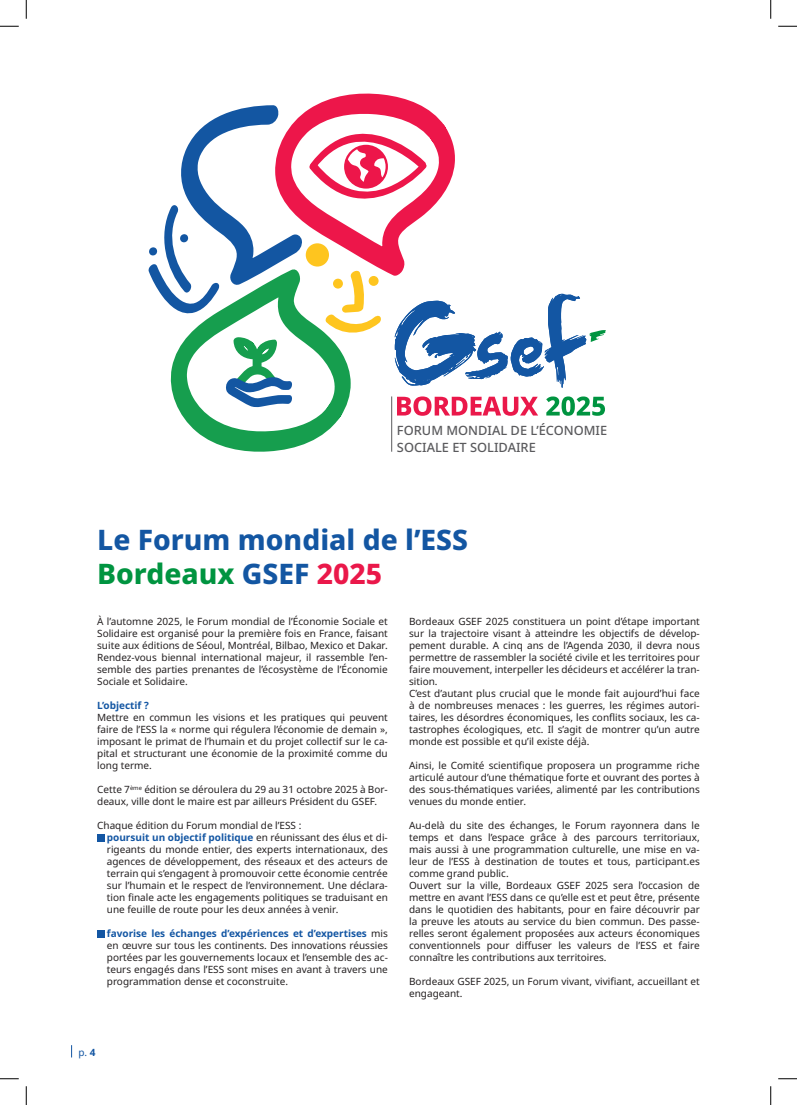
<style>
.page{position:relative;width:797px;height:1105px;background:#fff}
.page>*{position:absolute;margin:0;border:0;box-sizing:border-box;transform-origin:0 0}
.t1{font:800 28.25px/33.9px "Noto Sans";color:#1356a2}
.t2{font:500 12.75px/16.5px "Noto Sans";color:#5a5a5d}
.t3{font:10px/12px "Noto Sans";color:#231f20}
.t4{font:700 10px "Noto Sans";color:#1356a3}
.t5{font:10px "Noto Sans";color:#1356a3}
.s1{color:#009440}
.s2{color:#ea184a}
.s3{font-weight:700;color:#1356a3}
.s4{font-weight:700}
</style>
<div class="page">
<svg style="left:71px;top:1045px;width:1px;height:12px"></svg>
<div style="left:97px;top:834px;width:7px;height:7px;background:#1356a3"></div>
<div style="left:97px;top:930px;width:7px;height:7px;background:#1356a3"></div>
<svg style="left:148px;top:93px;width:458px;height:359px"></svg>
<svg style="left:0;top:25px;width:19px;height:2px"></svg>
<svg style="left:778px;top:25px;width:19px;height:2px"></svg>
<svg style="left:0;top:1078px;width:19px;height:1px"></svg>
<svg style="left:778px;top:1078px;width:19px;height:1px"></svg>
<svg style="left:25px;top:0;width:2px;height:19px"></svg>
<svg style="left:25px;top:1086px;width:2px;height:19px"></svg>
<svg style="left:770px;top:0;width:1px;height:19px"></svg>
<svg style="left:770px;top:1086px;width:1px;height:19px"></svg>
<p class="t2" style="left:397px;top:423px;width:212px">FORUM MONDIAL DE L’ÉCONOMIE<br>SOCIALE ET SOLIDAIRE</p>
<h1 class="t1" style="left:97px;top:523px;width:372px">Le Forum mondial de l’ESS<br><span class="s1">Bordeaux</span> GSEF <span class="s2">2025</span></h1>
<p class="t3" style="left:97px;top:616px;width:292px;text-align:justify">À l’automne 2025, le Forum mondial de l’Économie Sociale et Solidaire est organisé pour la première fois en France, faisant suite aux éditions de Séoul, Montréal, Bilbao, Mexico et Dakar.<br>Rendez-vous biennal international majeur, il rassemble l’en&shy;semble des parties prenantes de l’écosystème de l’Économie Sociale et Solidaire.</p>
<p class="t4" style="left:97px;top:699px;width:53px">L’objectif ?</p>
<p class="t3" style="left:97px;top:712px;width:292px;text-align:justify">Mettre en commun les visions et les pratiques qui peuvent faire de l’ESS la « norme qui régulera l’économie de demain », imposant le primat de l’humain et du projet collectif sur le ca&shy;pital et structurant une économie de la proximité comme du long terme.</p>
<p class="t3" style="left:97px;top:784px;width:292px">Cette 7<sup>ème</sup> édition se déroulera du 29 au 31 octobre 2025 à Bor&shy;deaux, ville dont le maire est par ailleurs Président du GSEF.</p>
<p class="t3" style="left:107px;top:820px;width:282px;text-indent:-10px">Chaque édition du Forum mondial de l’ESS :<br><span class="s3">poursuit un objectif politique</span> en réunissant des élus et di&shy;rigeants du monde entier, des experts internationaux, des agences de développement, des réseaux et des acteurs de terrain qui s’engagent à promouvoir cette économie centrée sur l’humain et le respect de l’environnement. Une déclara&shy;tion finale acte les engagements politiques se traduisant en une feuille de route pour les deux années à venir.</p>
<p class="t3" style="left:107px;top:928px;width:282px;text-align:justify"><span class="s3">favorise les échanges d’expériences et d’expertises</span> mis en œuvre sur tous les continents. Des innovations réussies portées par les gouvernements locaux et l’ensemble des ac&shy;teurs engagés dans l’ESS sont mises en avant à travers une programmation dense et coconstruite.</p>
<p class="t5" style="left:78px;top:1045px;width:19px">p. <span class="s4">4</span></p>
<p class="t3" style="left:409px;top:616px;width:292px">Bordeaux GSEF 2025 constituera un point d’étape important sur la trajectoire visant à atteindre les objectifs de dévelop&shy;pement durable. A cinq ans de l’Agenda 2030, il devra nous permettre de rassembler la société civile et les territoires pour faire mouvement, interpeller les décideurs et accélérer la tran&shy;sition.<br>C’est d’autant plus crucial que le monde fait aujourd’hui face à de nombreuses menaces : les guerres, les régimes autori&shy;taires, les désordres économiques, les conflits sociaux, les ca&shy;tastrophes écologiques, etc. Il s’agit de montrer qu’un autre monde est possible et qu’il existe déjà.</p>
<p class="t3" style="left:409px;top:760px;width:292px;text-align:justify">Ainsi, le Comité scientifique proposera un programme riche articulé autour d’une thématique forte et ouvrant des portes à des sous-thématiques variées, alimenté par les contributions venues du monde entier.</p>
<p class="t3" style="left:409px;top:820px;width:292px">Au-delà du site des échanges, le Forum rayonnera dans le temps et dans l’espace grâce à des parcours territoriaux, mais aussi à une programmation culturelle, une mise en va&shy;leur de l’ESS à destination de toutes et tous, participant.es comme grand public.<br>Ouvert sur la ville, Bordeaux GSEF 2025 sera l’occasion de mettre en avant l’ESS dans ce qu’elle est et peut être, présente dans le quotidien des habitants, pour en faire découvrir par la preuve les atouts au service du bien commun. Des passe&shy;relles seront également proposées aux acteurs économiques conventionnels pour diffuser les valeurs de l’ESS et faire connaître les contributions aux territoires.</p>
<p class="t3" style="left:409px;top:976px;width:292px">Bordeaux GSEF 2025, un Forum vivant, vivifiant, accueillant et engageant.</p>
</div>
